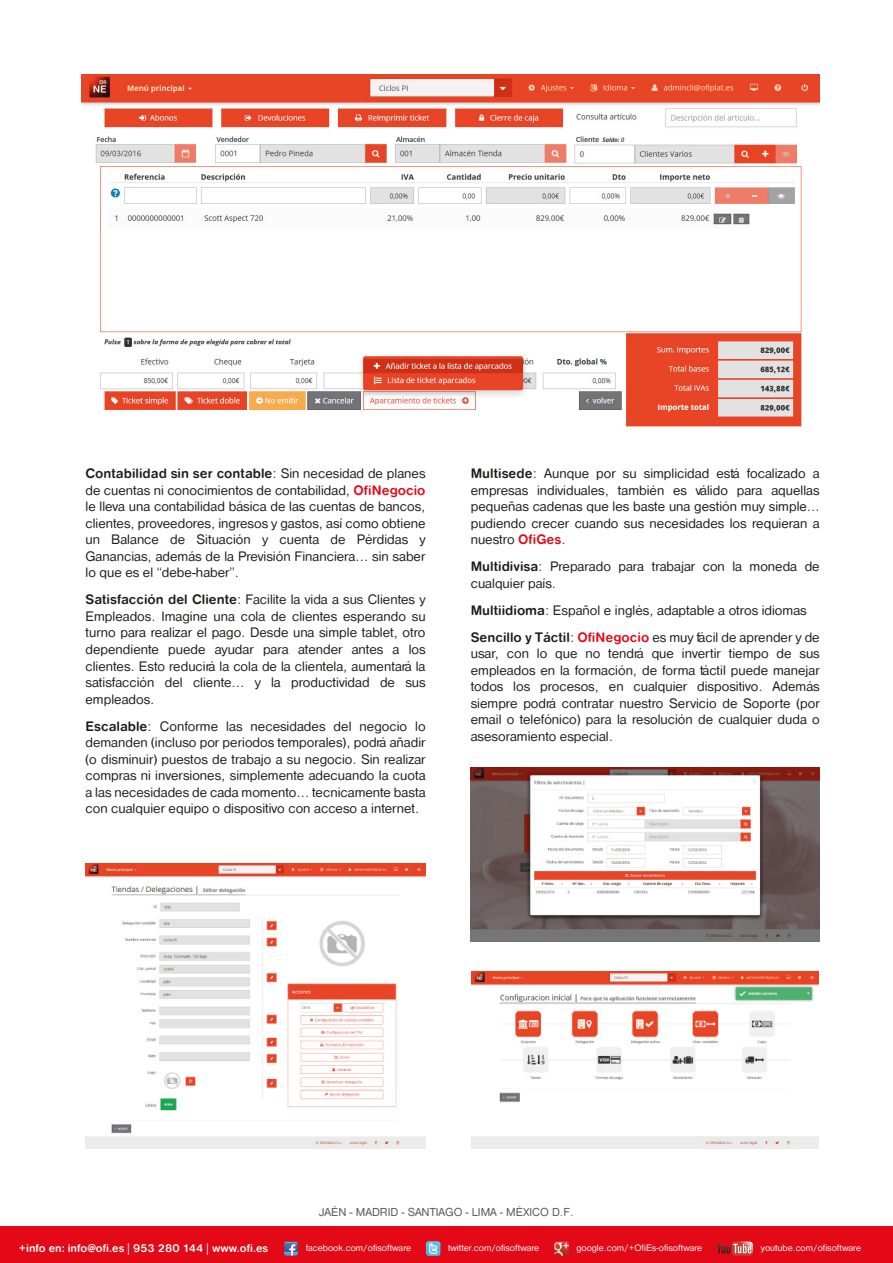
<style>
.page{position:relative;width:893px;height:1263px;background:#fff}
.page>*{position:absolute;margin:0;border:0;box-sizing:border-box;transform-origin:0 0}
.t1{font:14.25px/16.5px "Nimbus San D Regu Ro 1";color:#1d1d1b;text-align:justify}
.t2{font:14.25px "Nimbus San D Bold Ro 1";color:#1d1d1b}
.t3{font:12px "Nimbus San D Regu Ro 1";color:#585857}
.t4{font:11.7px "Nimbus San D Bold Ro 1";color:#fff}
.t5{font:9.75px "Nimbus San D Regu Ro 1";color:#fff}
.s1{font-family:"Nimbus San D Regu Ro 1"}
.s2{font-family:"Nimbus San D Bold Ro 1";color:#e30917}
.s3{font-family:"Nimbus San D Bold Ro 1"}
.s4{font-family:"Myriad Pro"}
</style>
<div class="page">
<img style="left:471px;top:767px;width:349px;height:174px">
<img style="left:86px;top:863px;width:340px;height:285px">
<img style="left:81px;top:74px;width:739px;height:353px">
<div style="left:0;top:1227px;width:893px;height:36px;background:#e30917"></div>
<svg style="left:426px;top:1241px;width:14px;height:15px"></svg>
<svg style="left:426px;top:1241px;width:14px;height:14px"></svg>
<svg style="left:284px;top:1241px;width:14px;height:14px"></svg>
<svg style="left:717px;top:1241px;width:36px;height:15px"></svg>
<svg style="left:554px;top:1241px;width:15px;height:15px"></svg>
<img style="left:472px;top:971px;width:347px;height:177px">
<p class="t2" style="left:86px;top:466px;width:342px">Contabilidad sin ser contable<span class="s1">: Sin necesidad de planes</span></p>
<p class="t1" style="left:86px;top:482px;width:342px">de cuentas ni conocimientos de contabilidad, <span class="s2">OfiNegocio </span>le lleva una contabilidad básica de las cuentas de bancos, clientes, proveedores, ingresos y gastos, así como obtiene un Balance de Situación y cuenta de Pérdidas y Ganancias, además de la Previsión Financiera… sin saber lo que es el “debe-haber”.</p>
<p class="t1" style="left:86px;top:591px;width:342px"><span class="s3">Satisfacción del Cliente</span>: Facilite la vida a sus Clientes y Empleados. Imagine una cola de clientes esperando su turno para realizar el pago. Desde una simple tablet, otro dependiente puede ayudar para atender antes a los clientes. Esto reducirá la cola de la clientela, aumentará la satisfacción del cliente... y la productividad de sus empleados.</p>
<p class="t1" style="left:86px;top:717px;width:342px"><span class="s3">Escalable</span>: Conforme las necesidades del negocio lo demanden (incluso por periodos temporales), podrá añadir (o disminuir) puestos de trabajo a su negocio. Sin realizar compras ni inversiones, simplemente adecuando la cuota a las necesidades de cada momento... tecnicamente basta con cualquier equipo o dispositivo con acceso a internet.</p>
<p class="t1" style="left:471px;top:465px;width:351px"><span class="s3">Multisede</span>: Aunque por su simplicidad está focalizado a empresas individuales, también es válido para aquellas pequeñas cadenas que les baste una gestión muy simple… pudiendo crecer cuando sus necesidades los requieran a nuestro <span class="s2">OfiGes</span>.</p>
<p class="t1" style="left:471px;top:558px;width:350px"><span class="s3">Multidivisa</span>: Preparado para trabajar con la moneda de cualquier país.</p>
<p class="t1" style="left:471px;top:596px;width:350px;line-height:27px"><span class="s3">Multiidioma</span>: Español e inglés, adaptable a otros idiomas<br><span class="s3">Sencillo y Táctil</span>: <span class="s2">OfiNegocio</span> es muy fácil de aprender y de</p>
<p class="t1" style="left:471px;top:645px;width:351px">usar, con lo que no tendrá que invertir tiempo de sus empleados en la formación, de forma táctil puede manejar todos los procesos, en cualquier dispositivo. Además siempre podrá contratar nuestro Servicio de Soporte (por email o telefónico) para la resolución de cualquier duda o asesoramiento especial.</p>
<p class="t3" style="left:319px;top:1205px;width:256px">JAÉN - MADRID - SANTIAGO - LIMA - MÉXICO D.F.</p>
<p class="t4" style="left:19px;top:1241px;width:251px">+info en: info@ofi.es <span class="s4">|</span> 953 280 144 <span class="s4">|</span> www.ofi.es</p>
<p class="t5" style="left:306px;top:1242px;width:107px">facebook.com/ofisoftware</p>
<p class="t5" style="left:448px;top:1242px;width:93px">twitter.com/ofisoftware</p>
<p class="t5" style="left:576px;top:1242px;width:127px">google.com/+OfiEs-ofisoftware</p>
<p class="t5" style="left:761px;top:1242px;width:102px">youtube.com/ofisoftware</p>
</div>
